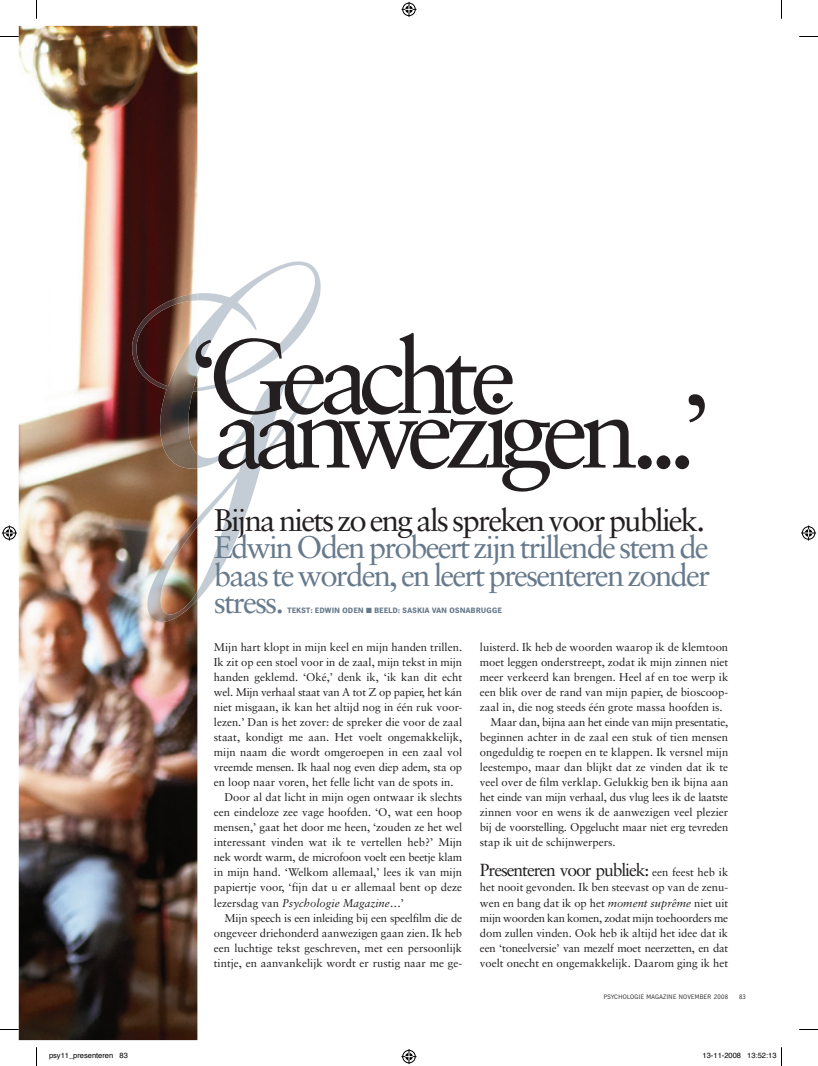
<style>
.page{position:relative;width:818px;height:1066px;background:#fff}
.page>*{position:absolute;margin:0;border:0;box-sizing:border-box;transform-origin:0 0}
.t1{font:105px "Sabon";letter-spacing:-.12em;color:#231f20}
.t2{font:105px "Sabon";letter-spacing:-.1em;color:#231f20}
.t3{font:31.25px/27.5px "Sabon";letter-spacing:-.06em;color:#667a8c;text-align:justify}
.t4{font:31.25px "Sabon";letter-spacing:-.06em;color:#231f20}
.t5{font:17.5px "Sabon";letter-spacing:-.06em;color:#231f20}
.t6{font:11.25px/15px "Sabon";color:#231f20;text-align:justify}
.t7{font:11.25px "Sabon";letter-spacing:-.02em;color:#231f20}
.t8{font:italic 11.25px "Sabon";color:#231f20}
.t9{font:700 7.5px "Hamburg";letter-spacing:.06em;color:#667a8c}
.t10{font:7.5px "Helvetica";color:#000}
.t11{font:300 6.25px "Hamburg";letter-spacing:.06em;color:#231f20}
.s1{font-style:normal}
.s2{font-size:11.25px}
.s3{font-style:italic}
</style>
<div class="page">
<img style="left:19px;top:26px;width:178px;height:1013px">
<svg style="left:197px;top:261px;width:124px;height:339px"></svg>
<img style="left:124px;top:293px;width:73px;height:328px">
<svg style="left:0;top:36px;width:19px;height:1px"></svg>
<svg style="left:799px;top:36px;width:18px;height:1px"></svg>
<svg style="left:36px;top:0;width:1px;height:19px"></svg>
<svg style="left:36px;top:1047px;width:1px;height:18px"></svg>
<svg style="left:401px;top:2px;width:15px;height:15px"></svg>
<svg style="left:401px;top:1049px;width:15px;height:14px"></svg>
<svg style="left:2px;top:525px;width:15px;height:15px"></svg>
<svg style="left:801px;top:525px;width:14px;height:15px"></svg>
<h1 class="t2" style="left:189px;top:314px;width:329px">‘Geachte</h1>
<h1 class="t1" style="left:214px;top:368px;width:498px">aanwezigen...’</h1>
<h2 class="t4" style="left:214px;top:501px;width:492px">Bijna niets zo eng als spreken voor publiek.</h2>
<h2 class="t3" style="left:214px;top:533px;width:497px">Edwin Oden probeert zijn trillende stem de baas te worden, en leert presenteren zonder stress.</h2>
<p class="t9" style="left:287px;top:606px;width:216px">TEKST: EDWIN ODEN ■ BEELD: SASKIA VAN OSNABRUGGE</p>
<p class="t6" style="left:214px;top:639px;width:250px">Mijn hart klopt in mijn keel en mijn handen trillen.</p>
<p class="t6" style="left:214px;top:654px;width:250px">Ik zit op een stoel voor in de zaal, mijn tekst in mijn</p>
<p class="t6" style="left:214px;top:669px;width:250px">handen geklemd. ‘Oké,’ denk ik, ‘ik kan dit echt</p>
<p class="t7" style="left:214px;top:685px;width:250px">wel. Mijn verhaal staat van A tot Z op papier, het kán</p>
<p class="t6" style="left:214px;top:699px;width:250px">niet misgaan, ik kan het altijd nog in één ruk voor-</p>
<p class="t6" style="left:214px;top:714px;width:250px">lezen.’ Dan is het zover: de spreker die voor de zaal</p>
<p class="t6" style="left:214px;top:729px;width:250px">staat, kondigt me aan. Het voelt ongemakkelijk,</p>
<p class="t6" style="left:214px;top:744px;width:250px">mijn naam die wordt omgeroepen in een zaal vol</p>
<p class="t7" style="left:214px;top:760px;width:250px">vreemde mensen. Ik haal nog even diep adem, sta op</p>
<p class="t6" style="left:214px;top:774px;width:241px">en loop naar voren, het felle licht van de spots in.</p>
<p class="t6" style="left:224px;top:789px;width:239px">Door al dat licht in mijn ogen ontwaar ik slechts</p>
<p class="t6" style="left:214px;top:804px;width:250px">een eindeloze zee vage hoofden. ‘O, wat een hoop</p>
<p class="t6" style="left:214px;top:819px;width:250px">mensen,’ gaat het door me heen, ‘zouden ze het wel</p>
<p class="t6" style="left:214px;top:834px;width:250px">interessant vinden wat ik te vertellen heb?’ Mijn</p>
<p class="t7" style="left:214px;top:850px;width:250px">nek wordt warm, de microfoon voelt een beetje klam</p>
<p class="t6" style="left:214px;top:864px;width:250px">in mijn hand. ‘Welkom allemaal,’ lees ik van mijn</p>
<p class="t6" style="left:214px;top:879px;width:250px">papiertje voor, ‘fijn dat u er allemaal bent op deze</p>
<p class="t8" style="left:214px;top:895px;width:192px"><span class="s1">lezersdag van</span> Psychologie Magazine<span class="s1">…’</span></p>
<p class="t7" style="left:224px;top:910px;width:239px">Mijn speech is een inleiding bij een speelfilm die de</p>
<p class="t6" style="left:214px;top:924px;width:250px">ongeveer driehonderd aanwezigen gaan zien. Ik heb</p>
<p class="t6" style="left:214px;top:939px;width:250px">een luchtige tekst geschreven, met een persoonlijk</p>
<p class="t6" style="left:214px;top:954px;width:250px">tintje, en aanvankelijk wordt er rustig naar me ge-</p>
<p class="t6" style="left:479px;top:639px;width:249px">luisterd. Ik heb de woorden waarop ik de klemtoon</p>
<p class="t6" style="left:479px;top:654px;width:250px">moet leggen onderstreept, zodat ik mijn zinnen niet</p>
<p class="t6" style="left:479px;top:669px;width:250px">meer verkeerd kan brengen. Heel af en toe werp ik</p>
<p class="t6" style="left:479px;top:684px;width:250px">een blik over de rand van mijn papier, de bioscoop-</p>
<p class="t6" style="left:479px;top:699px;width:244px">zaal in, die nog steeds één grote massa hoofden is.</p>
<p class="t7" style="left:490px;top:715px;width:239px">Maar dan, bijna aan het einde van mijn presentatie,</p>
<p class="t6" style="left:479px;top:729px;width:250px">beginnen achter in de zaal een stuk of tien mensen</p>
<p class="t6" style="left:479px;top:744px;width:250px">ongeduldig te roepen en te klappen. Ik versnel mijn</p>
<p class="t6" style="left:479px;top:759px;width:250px">leestempo, maar dan blijkt dat ze vinden dat ik te</p>
<p class="t6" style="left:479px;top:774px;width:250px">veel over de film verklap. Gelukkig ben ik bijna aan</p>
<p class="t7" style="left:479px;top:790px;width:250px">het einde van mijn verhaal, dus vlug lees ik de laatste</p>
<p class="t6" style="left:479px;top:804px;width:250px">zinnen voor en wens ik de aanwezigen veel plezier</p>
<p class="t7" style="left:479px;top:820px;width:250px">bij de voorstelling. Opgelucht maar niet erg tevreden</p>
<p class="t6" style="left:479px;top:834px;width:137px">stap ik uit de schijnwerpers.</p>
<h3 class="t5" style="left:479px;top:859px;width:250px">Presenteren voor publiek: <span class="s2">een feest heb ik</span></h3>
<p class="t6" style="left:479px;top:879px;width:250px">het nooit gevonden. Ik ben steevast op van de zenu&shy;wen en bang dat ik op het <span class="s3">moment suprême</span> niet uit mijn woorden kan komen, zodat mijn toehoorders me dom zullen vinden. Ook heb ik altijd het idee dat ik een ‘toneelversie’ van mezelf moet neerzetten, en dat voelt onecht en ongemakkelijk. Daarom ging ik het</p>
<p class="t11" style="left:603px;top:992px;width:126px">PSYCHOLOGIE MAGAZINE NOVEMBER 2008</p>
<p class="t11" style="left:738px;top:992px;width:8px">83</p>
<p class="t10" style="left:49px;top:1049px;width:80px">psy11_presenteren 83</p>
<p class="t10" style="left:702px;top:1049px;width:75px">13-11-2008 13:52:13</p>
</div>
